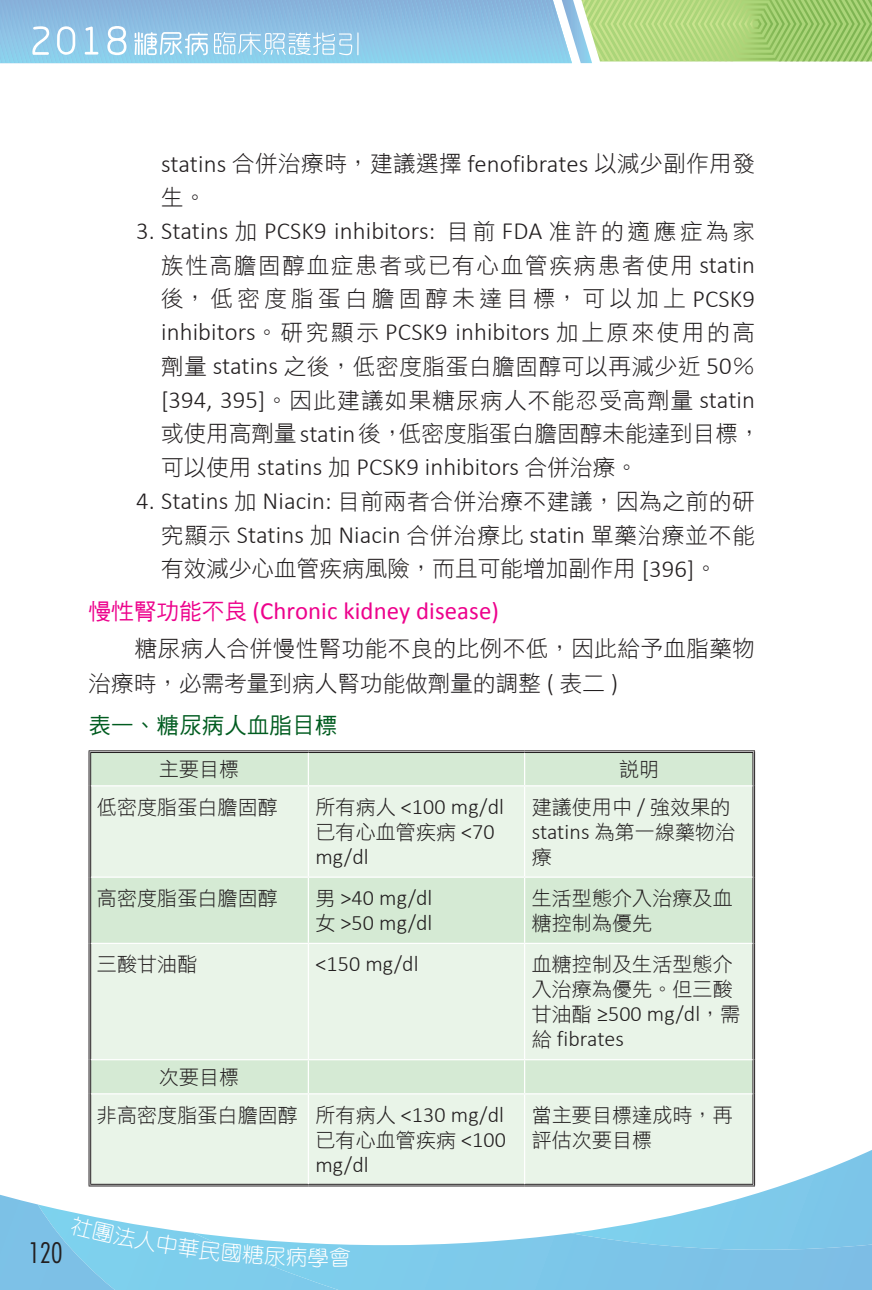
<style>
.page{position:relative;width:872px;height:1290px;background:#fff}
.page>*{position:absolute;margin:0;border:0;box-sizing:border-box;transform-origin:0 0}
.t1{font:300 condensed 27.5px "Futura LT";color:#231f20}
.t2{font:300 24.75px "Calibri";letter-spacing:.005em;color:#231f20}
.t3{font:24.75px "Calibri";letter-spacing:.005em;color:#ed028c}
.t4{font:22.5px/33.8px "DF Hei W3 WIN BF";letter-spacing:.03em;color:#231f20}
.t5{font:22.5px/33.8px "DF Hei W3 WIN BF";letter-spacing:.08em;color:#231f20}
.t6{font:22.5px "DF Hei W3 WIN BF";letter-spacing:.005em;color:#231f20}
.t7{font:22.5px "DF Hei W5 WIN BF";letter-spacing:.005em;color:#015c20}
.t8{font:300 22px/25px "Calibri";letter-spacing:.005em;color:#231f20}
.t9{font:300 21.25px "Han Wang Yen";color:#fff}
.t10{font:20px/25px "DF Hei W3 WIN BF";letter-spacing:.005em;color:#231f20}
.s1{font-family:"DF Hei W3 WIN BF";font-weight:400;font-size:22.5px}
.s2{font-family:"Calibri";font-weight:300;font-size:24.75px}
.s3{font-family:"DF Hei W5 WIN BF";font-size:22.5px}
.s4{font-family:"DF Hei W3 WIN BF";font-weight:400;font-size:20px}
.s5{font-family:"Calibri";font-weight:300;font-size:22px}
</style>
<div class="page">
<svg style="left:0;top:0;width:872px;height:63px;background:#9ccac3"></svg>
<div style="left:91px;top:753px;width:661px;height:32px;background:#d5ead4"></div>
<svg style="left:91px;top:786px;width:661px;height:362px;background:#e3f1e2"></svg>
<hr style="left:89px;top:750px;width:219px;height:1px;background:#231f20">
<hr style="left:90px;top:752px;width:218px;height:1px;background:#231f20">
<hr style="left:89px;top:751px;width:1px;height:35px;background:#231f20">
<hr style="left:90px;top:753px;width:1px;height:33px;background:#231f20">
<hr style="left:308px;top:750px;width:216px;height:1px;background:#231f20">
<hr style="left:308px;top:752px;width:216px;height:1px;background:#231f20">
<hr style="left:524px;top:750px;width:231px;height:1px;background:#231f20">
<hr style="left:524px;top:752px;width:229px;height:1px;background:#231f20">
<hr style="left:752px;top:753px;width:1px;height:33px;background:#231f20">
<hr style="left:754px;top:751px;width:1px;height:35px;background:#231f20">
<hr style="left:89px;top:786px;width:1px;height:91px;background:#231f20">
<hr style="left:90px;top:786px;width:1px;height:91px;background:#231f20">
<hr style="left:752px;top:786px;width:1px;height:91px;background:#231f20">
<hr style="left:754px;top:786px;width:1px;height:91px;background:#231f20">
<hr style="left:89px;top:877px;width:1px;height:66px;background:#231f20">
<hr style="left:90px;top:877px;width:1px;height:66px;background:#231f20">
<hr style="left:752px;top:877px;width:1px;height:66px;background:#231f20">
<hr style="left:754px;top:877px;width:1px;height:66px;background:#231f20">
<hr style="left:89px;top:943px;width:1px;height:116px;background:#231f20">
<hr style="left:90px;top:943px;width:1px;height:116px;background:#231f20">
<hr style="left:752px;top:943px;width:1px;height:116px;background:#231f20">
<hr style="left:754px;top:943px;width:1px;height:116px;background:#231f20">
<hr style="left:89px;top:1059px;width:1px;height:35px;background:#231f20">
<hr style="left:90px;top:1059px;width:1px;height:35px;background:#231f20">
<hr style="left:752px;top:1059px;width:1px;height:35px;background:#231f20">
<hr style="left:754px;top:1059px;width:1px;height:35px;background:#231f20">
<hr style="left:89px;top:1094px;width:1px;height:91px;background:#231f20">
<hr style="left:90px;top:1094px;width:1px;height:90px;background:#231f20">
<hr style="left:752px;top:1094px;width:1px;height:90px;background:#231f20">
<hr style="left:754px;top:1094px;width:1px;height:91px;background:#231f20">
<hr style="left:308px;top:753px;width:1px;height:32px;background:#fff">
<hr style="left:308px;top:786px;width:1px;height:90px;background:#fff">
<hr style="left:308px;top:878px;width:1px;height:65px;background:#fff">
<hr style="left:91px;top:943px;width:217px;height:1px;background:#fff">
<hr style="left:308px;top:943px;width:216px;height:1px;background:#fff">
<hr style="left:308px;top:944px;width:1px;height:115px;background:#fff">
<hr style="left:524px;top:943px;width:228px;height:1px;background:#fff">
<hr style="left:308px;top:1060px;width:1px;height:33px;background:#fff">
<hr style="left:91px;top:1093px;width:217px;height:1px;background:#fff">
<hr style="left:308px;top:1093px;width:216px;height:1px;background:#fff">
<hr style="left:308px;top:1094px;width:1px;height:90px;background:#fff">
<hr style="left:524px;top:1093px;width:228px;height:1px;background:#fff">
<hr style="left:524px;top:753px;width:1px;height:32px;background:#fff">
<hr style="left:524px;top:786px;width:1px;height:90px;background:#fff">
<hr style="left:91px;top:876px;width:217px;height:2px;background:#fff">
<hr style="left:308px;top:876px;width:216px;height:2px;background:#fff">
<hr style="left:524px;top:876px;width:228px;height:2px;background:#fff">
<hr style="left:524px;top:878px;width:1px;height:65px;background:#fff">
<hr style="left:524px;top:944px;width:1px;height:115px;background:#fff">
<hr style="left:91px;top:1059px;width:217px;height:1px;background:#fff">
<hr style="left:308px;top:1059px;width:216px;height:1px;background:#fff">
<hr style="left:524px;top:1059px;width:228px;height:1px;background:#fff">
<hr style="left:524px;top:1060px;width:1px;height:33px;background:#fff">
<hr style="left:524px;top:1094px;width:1px;height:90px;background:#fff">
<svg style="left:0;top:1148px;width:872px;height:142px"></svg>
<p class="t2" style="left:161px;top:148px;width:595px">statins <span class="s1">合併治療時，建議選擇</span> fenofibrates <span class="s1">以減少副作用發</span></p>
<p class="t4" style="left:161px;top:180px;width:47px">生。</p>
<p class="t2" style="left:136px;top:215px;width:620px">3. Statins <span class="s1">加</span> PCSK9 inhibitors: <span class="s1">目前</span> FDA <span class="s1">准許的適應症為家</span></p>
<p class="t5" style="left:161px;top:248px;width:595px">族性高膽固醇血症患者或已有心血管疾病患者使用 <span class="s2">statin</span>後，低密度脂蛋白膽固醇未達目標，可以加上<span class="s2">PCSK9</span></p>
<p class="t2" style="left:161px;top:317px;width:595px">inhibitors<span class="s1">。研究顯示</span> PCSK9 inhibitors <span class="s1">加上原來使用的高</span></p>
<p class="t4" style="left:161px;top:349px;width:601px">劑量 <span class="s2">statins</span> 之後，低密度脂蛋白膽固醇可以再減少近 <span class="s2">50</span>％<span class="s2">[394, 395]</span>。因此建議如果糖尿病人不能忍受高劑量 <span class="s2">statin</span>或使用高劑量<span class="s2">statin</span>後，低密度脂蛋白膽固醇未能達到目標，</p>
<p class="t2" style="left:161px;top:452px;width:478px"><span class="s1">可以使用</span> statins <span class="s1">加</span> PCSK9 inhibitors <span class="s1">合併治療。</span></p>
<p class="t4" style="left:136px;top:484px;width:620px"><span class="s2">4. Statins</span> 加 <span class="s2">Niacin:</span> 目前兩者合併治療不建議，因為之前的研</p>
<p class="t2" style="left:161px;top:519px;width:595px"><span class="s1">究顯示</span> Statins <span class="s1">加</span> Niacin <span class="s1">合併治療比</span> statin <span class="s1">單藥治療並不能</span></p>
<p class="t6" style="left:161px;top:557px;width:557px">有效減少心血管疾病風險，而且可能增加副作用 <span class="s2">[396]</span>。</p>
<p class="t3" style="left:89px;top:595px;width:412px"><span class="s3">慢性腎功能不良</span> (Chronic kidney disease)</p>
<p class="t4" style="left:89px;top:630px;width:668px;line-height:35px;text-indent:46px">糖尿病人合併慢性腎功能不良的比例不低，因此給予血脂藥物治療時，必需考量到病人腎功能做劑量的調整 <span class="s2">(</span> 表二 <span class="s2">)</span></p>
<p class="t7" style="left:89px;top:714px;width:250px">表一、糖尿病人血脂目標</p>
<p class="t10" style="left:159px;top:756px;width:82px">主要目標</p>
<p class="t10" style="left:619px;top:756px;width:42px">說明</p>
<p class="t10" style="left:97px;top:794px;width:182px">低密度脂蛋白膽固醇</p>
<p class="t8" style="left:315px;top:793px;width:190px"><span class="s4">所有病人</span> &lt;100 mg/dl</p>
<p class="t10" style="left:315px;top:819px;width:181px">已有心血管疾病 <span class="s5">&lt;70</span></p>
<p class="t8" style="left:315px;top:843px;width:55px">mg/dl</p>
<p class="t10" style="left:531px;top:794px;width:200px">建議使用中 <span class="s5">/</span> 強效果的</p>
<p class="t8" style="left:531px;top:818px;width:205px">statins <span class="s4">為第一線藥物治</span></p>
<p class="t10" style="left:532px;top:844px;width:21px">療</p>
<p class="t10" style="left:97px;top:885px;width:182px">高密度脂蛋白膽固醇</p>
<p class="t8" style="left:315px;top:885px;width:118px"><span class="s4">男</span> &gt;40 mg/dl<span class="s4">女</span> &gt;50 mg/dl</p>
<p class="t10" style="left:531px;top:885px;width:202px">生活型態介入治療及血糖控制為優先</p>
<p class="t10" style="left:97px;top:951px;width:102px">三酸甘油酯</p>
<p class="t8" style="left:315px;top:951px;width:105px">&lt;150 mg/dl</p>
<p class="t10" style="left:531px;top:951px;width:202px">血糖控制及生活型態介入治療為優先。但三酸</p>
<p class="t8" style="left:531px;top:1001px;width:210px"><span class="s4">甘油酯</span> ≥500 mg/dl<span class="s4">，需給</span> fibrates</p>
<p class="t10" style="left:97px;top:1058px;width:408px;line-height:37.8px;text-indent:62px">次要目標<br>非高密度脂蛋白膽固醇 所有病人 <span class="s5">&lt;130 mg/dl</span></p>
<p class="t10" style="left:315px;top:1127px;width:192px">已有心血管疾病 <span class="s5">&lt;100</span></p>
<p class="t8" style="left:315px;top:1151px;width:55px">mg/dl</p>
<p class="t10" style="left:531px;top:1102px;width:202px">當主要目標達成時，再評估次要目標</p>
<p class="t1" style="left:28px;top:1236px;width:36px">120</p>
<p class="t9" style="left:307px;top:1246px;width:23px">學</p>
</div>
